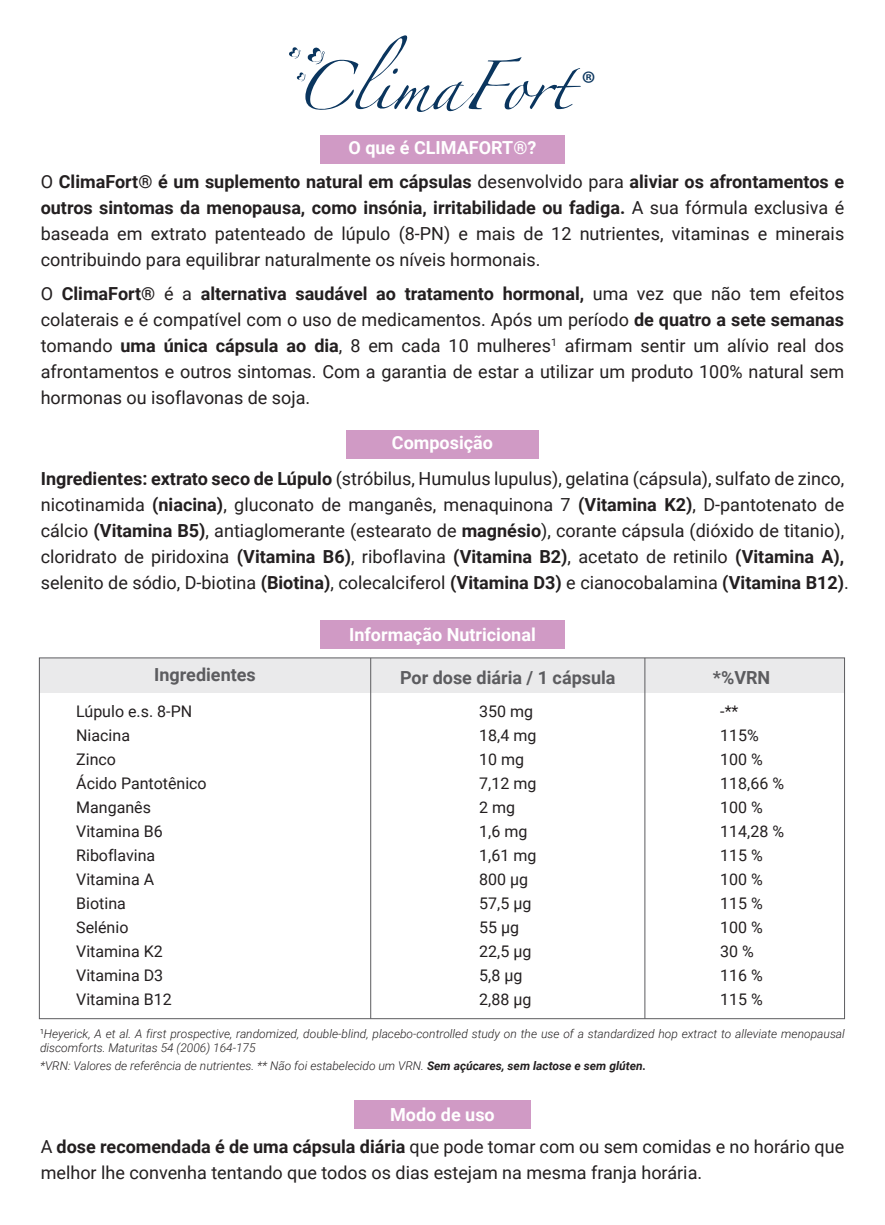
<style>
.page{position:relative;width:885px;height:1225px;background:#fff}
.page>*{position:absolute;margin:0;border:0;box-sizing:border-box;transform-origin:0 0}
.t1{font:34.4px "Myriad Pro";color:#0a355e}
.t2{font:18px/26px "Roboto";color:#231f20;text-align:justify}
.t3{font:700 18px "Roboto";color:#5c5c5f}
.t4{font:700 18px "Roboto";color:#fff}
.t5{font:16px/24px "Roboto";color:#231f20}
.t6{font:italic 300 12px/14px "Roboto";color:#231f20}
.s1{font-weight:700}
.s2{font-weight:700;color:#fff}
</style>
<div class="page">
<div style="left:320px;top:135px;width:244px;height:29px;background:#d09ac5"></div>
<div style="left:346px;top:430px;width:192px;height:29px;background:#d09ac5"></div>
<div style="left:354px;top:1100px;width:176px;height:29px;background:#d09ac5"></div>
<div style="left:320px;top:620px;width:244px;height:29px;background:#d09ac5"></div>
<div style="left:39px;top:658px;width:805px;height:34px;background:#eaeaeb"></div>
<hr style="left:370px;top:658px;width:1px;height:360px;background:#5c5c5f">
<hr style="left:644px;top:658px;width:1px;height:360px;background:#5c5c5f">
<svg style="left:289px;top:35px;width:291px;height:77px"></svg>
<p class="t4" style="left:348px;top:135px;width:189px">O que é CLIMAFORT®?</p>
<h1 class="t1" style="left:581px;top:62px;width:16px">®</h1>
<p class="t2" style="left:41px;top:168px;width:805px">O <span class="s1">ClimaFort® é um suplemento natural em cápsulas</span> desenvolvido para <span class="s1">aliviar os afrontamentos e outros sintomas da menopausa, como insónia, irritabilidade ou fadiga.</span> A sua fórmula exclusiva é baseada em extrato patenteado de lúpulo (8-PN) e mais de 12 nutrientes, vitaminas e minerais contribuindo para equilibrar naturalmente os níveis hormonais.</p>
<p class="t2" style="left:41px;top:280px;width:805px">O <span class="s1">ClimaFort®</span> é a <span class="s1">alternativa saudável ao tratamento hormonal,</span> uma vez que não tem efeitos colaterais e é compatível com o uso de medicamentos. Após um período <span class="s1">de quatro a sete semanas </span>tomando <span class="s1">uma única cápsula ao dia</span>, 8 em cada 10 mulheres<sup>1</sup> afirmam sentir um alívio real dos afrontamentos e outros sintomas. Com a garantia de estar a utilizar um produto 100% natural sem hormonas ou isoflavonas de soja.</p>
<p class="t2" style="left:41px;top:424px;width:805px;line-height:35.8px;text-align:center"><span class="s2">Composição<br></span><span class="s1">Ingredientes: extrato seco de Lúpulo</span> (stróbilus, Humulus lupulus), gelatina (cápsula), sulfato de zinco,</p>
<p class="t2" style="left:41px;top:491px;width:809px;text-align:left">nicotinamida <span class="s1">(niacina)</span>, gluconato de manganês, menaquinona 7 <span class="s1">(Vitamina K2)</span>, D-pantotenato de cálcio <span class="s1">(Vitamina B5)</span>, antiaglomerante (estearato de <span class="s1">magnésio</span>), corante cápsula (dióxido de titanio), cloridrato de piridoxina <span class="s1">(Vitamina B6)</span>, riboflavina <span class="s1">(Vitamina B2)</span>, acetato de retinilo <span class="s1">(Vitamina A), </span>selenito de sódio, D-biotina <span class="s1">(Biotina)</span>, colecalciferol <span class="s1">(Vitamina D3)</span> e cianocobalamina <span class="s1">(Vitamina B12)</span>.</p>
<p class="t4" style="left:349px;top:622px;width:188px">Informação Nutricional</p>
<p class="t3" style="left:154px;top:662px;width:103px">Ingredientes</p>
<p class="t3" style="left:400px;top:665px;width:217px">Por dose diária / 1 cápsula</p>
<p class="t3" style="left:712px;top:665px;width:59px">*%VRN</p>
<p class="t5" style="left:76px;top:699px;width:132px">Lúpulo e.s. 8-PN<br>Niacina<br>Zinco<br>Ácido Pantotênico<br>Manganês<br>Vitamina B6<br>Riboflavina<br>Vitamina A<br>Biotina<br>Selénio<br>Vitamina K2<br>Vitamina D3<br>Vitamina B12</p>
<p class="t5" style="left:479px;top:699px;width:59px">350 mg<br>18,4 mg<br>10 mg<br>7,12 mg<br>2 mg<br>1,6 mg<br>1,61 mg<br>800 µg<br>57,5 µg<br>55 µg<br>22,5 µg<br>5,8 µg<br>2,88 µg</p>
<p class="t5" style="left:720px;top:699px;width:65px">-**<br>115%<br>100 %<br>118,66 %<br>100 %<br>114,28 %<br>115 %<br>100 %<br>115 %<br>100 %<br>30 %<br>116 %<br>115 %</p>
<p class="t6" style="left:40px;top:1026px;width:806px"><sup>1</sup>Heyerick, A et al. A first prospective, randomized, double-blind, placebo-controlled study on the use of a standardized hop extract to alleviate menopausal discomforts. Maturitas 54 (2006) 164-175</p>
<p class="t6" style="left:40px;top:1058px;width:607px">*VRN: Valores de referência de nutrientes. ** Não foi estabelecido um VRN. <span class="s1">Sem açúcares, sem lactose e sem glúten.</span></p>
<p class="t2" style="left:41px;top:1098px;width:804px;line-height:31.2px;text-align:center"><span class="s2">Modo de uso<br></span>A <span class="s1">dose recomendada é de uma cápsula diária</span> que pode tomar com ou sem comidas e no horário que</p>
<p class="t2" style="left:41px;top:1158px;width:663px">melhor lhe convenha tentando que todos os dias estejam na mesma franja horária.</p>
</div>
